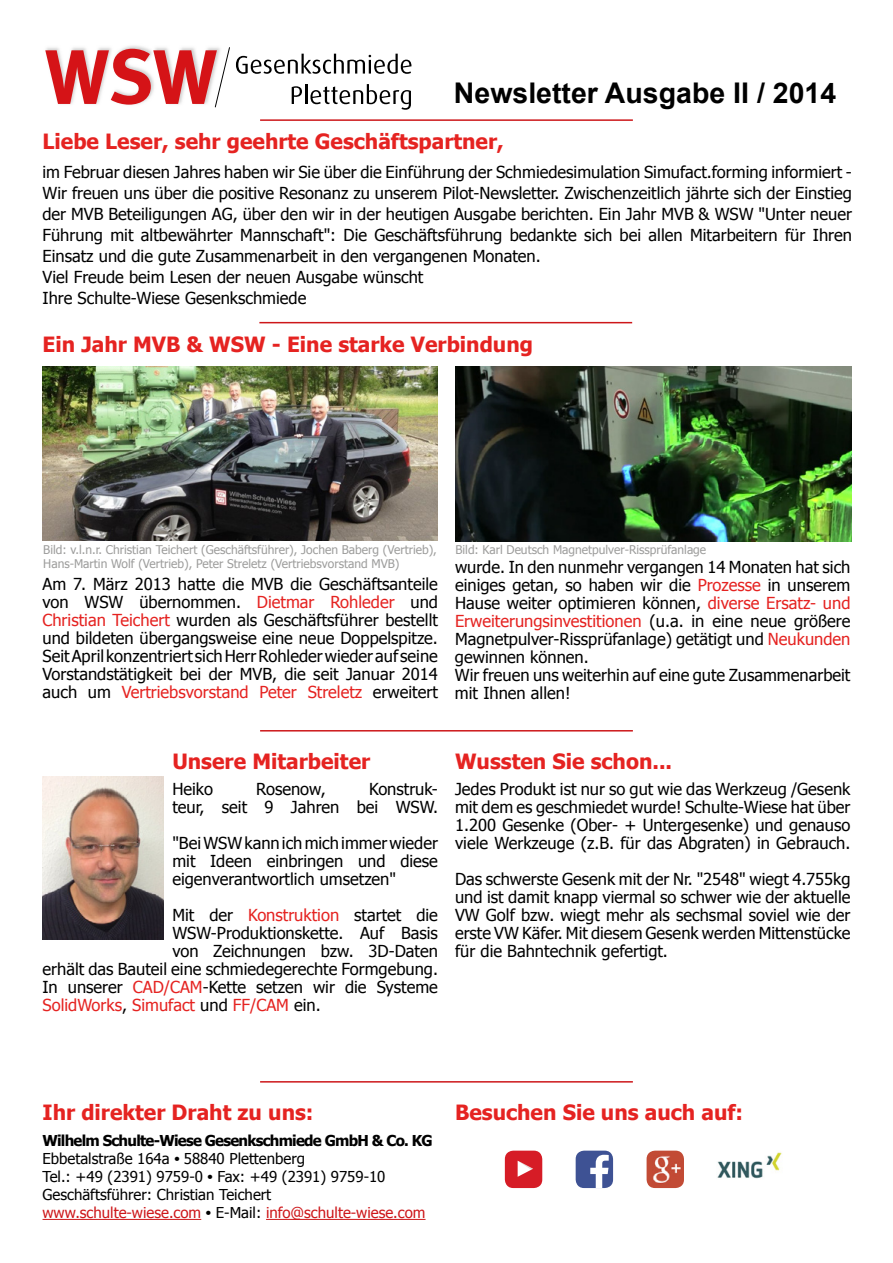
<style>
.page{position:relative;width:893px;height:1263px;background:#fff}
.page>*{position:absolute;margin:0;border:0;box-sizing:border-box;transform-origin:0 0}
.t1{font:700 28.5px "Arial";color:#000}
.t2{font:700 21px "Tahoma";color:#e52321}
.t3{font:16.5px/18px "Tahoma";color:#000;text-align:justify}
.t4{font:16.5px "Tahoma";color:#e52321}
.t5{font:15px/18px "Tahoma";color:#000}
.t6{font:12px/14.4px "Tahoma";color:#9d9d9c}
.s1{color:#e52321}
.s2{color:#000}
.s3{font-weight:700}
.s4{font-family:"Arial";font-weight:700}
.s5{color:#cd171a}
</style>
<div class="page">
<hr style="left:259px;top:322px;width:373px;height:1px;background:#cd171a">
<hr style="left:260px;top:730px;width:373px;height:1px;background:#cd171a">
<hr style="left:260px;top:1081px;width:373px;height:1px;background:#cd171a">
<hr style="left:43px;top:1219px;width:158px;height:1px;background:#cd171a">
<hr style="left:266px;top:1219px;width:160px;height:1px;background:#cd171a">
<svg style="left:505px;top:1150px;width:37px;height:38px"></svg>
<svg style="left:576px;top:1150px;width:37px;height:38px"></svg>
<img style="left:647px;top:1150px;width:37px;height:38px">
<img style="left:717px;top:1152px;width:65px;height:27px">
<hr style="left:260px;top:119px;width:373px;height:2px;background:#cd171a">
<svg style="left:236px;top:54px;width:176px;height:20px"></svg>
<svg style="left:292px;top:86px;width:10px;height:18px"></svg>
<hr style="left:305px;top:84px;width:2px;height:20px;background:#000">
<svg style="left:310px;top:84px;width:101px;height:26px"></svg>
<svg style="left:45px;top:47px;width:185px;height:60px"></svg>
<img style="left:43px;top:366px;width:395px;height:174px">
<img style="left:455px;top:366px;width:397px;height:175px">
<img style="left:43px;top:776px;width:121px;height:164px">
<h1 class="t1" style="left:454px;top:74px;width:384px">Newsletter Ausgabe II / 2014</h1>
<p class="t2" style="left:43px;top:127px;width:463px">Liebe Leser, sehr geehrte Geschäftspartner,</p>
<p class="t3" style="left:43px;top:161px;width:811px;line-height:21px;text-align:left">im Februar diesen Jahres haben wir Sie über die Einführung der Schmiedesimulation Simufact.forming informiert - Wir freuen uns über die positive Resonanz zu unserem Pilot-Newsletter. Zwischenzeitlich jährte sich der Einstieg der MVB Beteiligungen AG, über den wir in der heutigen Ausgabe berichten. Ein Jahr MVB &amp; WSW "Unter neuer Führung mit altbewährter Mannschaft": Die Geschäftsführung bedankte sich bei allen Mitarbeitern für Ihren Einsatz und die gute Zusammenarbeit in den vergangenen Monaten.<br>Viel Freude beim Lesen der neuen Ausgabe wünscht<br>Ihre Schulte-Wiese Gesenkschmiede</p>
<p class="t2" style="left:43px;top:330px;width:492px">Ein Jahr MVB &amp; WSW - Eine starke Verbindung</p>
<p class="t6" style="left:43px;top:541px;width:395px">Bild: v.l.n.r. Christian Teichert (Geschäftsführer), Jochen Baberg (Vertrieb),<br>Hans-Martin Wolf (Vertrieb), Peter Streletz (Vertriebsvorstand MVB)</p>
<p class="t3" style="left:43px;top:574px;width:397px">Am 7. März 2013 hatte die MVB die Geschäftsanteile von WSW übernommen. <span class="s1">Dietmar Rohleder</span> und <span class="s1">Christian Teichert</span> wurden als Geschäftsführer bestellt und bildeten übergangsweise eine neue Doppelspitze.<br>Seit April konzentriert sich Herr Rohleder wieder auf seine Vorstandstätigkeit bei der MVB, die seit Januar 2014 auch um <span class="s1">Vertriebsvorstand Peter Streletz</span> erweitert</p>
<p class="t6" style="left:455px;top:541px;width:252px">Bild: Karl Deutsch Magnetpulver-Rissprüfanlage</p>
<p class="t3" style="left:455px;top:557px;width:397px;text-align:left">wurde. In den nunmehr vergangen 14 Monaten hat sich einiges getan, so haben wir die <span class="s1">Prozesse</span> in unserem Hause weiter optimieren können, <span class="s1">diverse Ersatz- und Erweiterungsinvestitionen</span> (u.a. in eine neue größere Magnetpulver-Rissprüfanlage) getätigt und <span class="s1">Neukunden </span>gewinnen können.<br>Wir freuen uns weiterhin auf eine gute Zusammenarbeit mit Ihnen allen!</p>
<p class="t2" style="left:172px;top:746px;width:199px">Unsere Mitarbeiter</p>
<p class="t2" style="left:455px;top:746px;width:219px">Wussten Sie schon...</p>
<p class="t3" style="left:172px;top:779px;width:42px">Heiko</p>
<p class="t3" style="left:256px;top:779px;width:71px">Rosenow,</p>
<p class="t3" style="left:172px;top:779px;width:267px;text-align:right">Konstruk-<br>teur, seit 9 Jahren bei WSW.</p>
<p class="t3" style="left:172px;top:833px;width:267px">"Bei WSW kann ich mich immer wieder mit Ideen einbringen und diese eigenverantwortlich umsetzen"</p>
<p class="t3" style="left:172px;top:905px;width:267px">Mit der <span class="s1">Konstruktion</span> startet die</p>
<p class="t3" style="left:172px;top:923px;width:267px">WSW-Produktionskette. Auf Basis</p>
<p class="t3" style="left:172px;top:941px;width:267px">von Zeichnungen bzw. 3D-Daten</p>
<p class="t3" style="left:43px;top:959px;width:397px">erhält das Bauteil eine schmiedegerechte Formgebung.</p>
<p class="t3" style="left:43px;top:977px;width:397px">In unserer <span class="s1">CAD/CAM</span>-Kette setzen wir die Systeme</p>
<p class="t4" style="left:43px;top:994px;width:280px">SolidWorks<span class="s2">,</span> Simufact <span class="s2">und</span> FF/CAM <span class="s2">ein.</span></p>
<p class="t3" style="left:455px;top:779px;width:397px">Jedes Produkt ist nur so gut wie das Werkzeug /Gesenk mit dem es geschmiedet wurde! Schulte-Wiese hat über 1.200 Gesenke (Ober- + Untergesenke) und genauso viele Werkzeuge (z.B. für das Abgraten) in Gebrauch.</p>
<p class="t3" style="left:455px;top:869px;width:397px">Das schwerste Gesenk mit der Nr. "2548" wiegt 4.755kg und ist damit knapp viermal so schwer wie der aktuelle VW Golf bzw. wiegt mehr als sechsmal soviel wie der erste VW Käfer. Mit diesem Gesenk werden Mittenstücke für die Bahntechnik gefertigt.</p>
<p class="t2" style="left:43px;top:1097px;width:273px">Ihr direkter Draht zu uns:</p>
<p class="t2" style="left:455px;top:1097px;width:290px">Besuchen Sie uns auch auf:</p>
<p class="t5" style="left:43px;top:1131px;width:392px"><span class="s3">Wilhelm Schulte-Wiese Gesenkschmiede GmbH &amp; Co. KG </span>Ebbetalstraße 164a <span class="s4">•</span> 58840 Plettenberg<br>Tel.: +49 (2391) 9759-0 <span class="s4">•</span> Fax: +49 (2391) 9759-10<br>Geschäftsführer: Christian Teichert <span class="s5">www.schulte-wiese.com</span> <span class="s4">•</span> E-Mail: <span class="s5">info@schulte-wiese.com</span></p>
</div>
